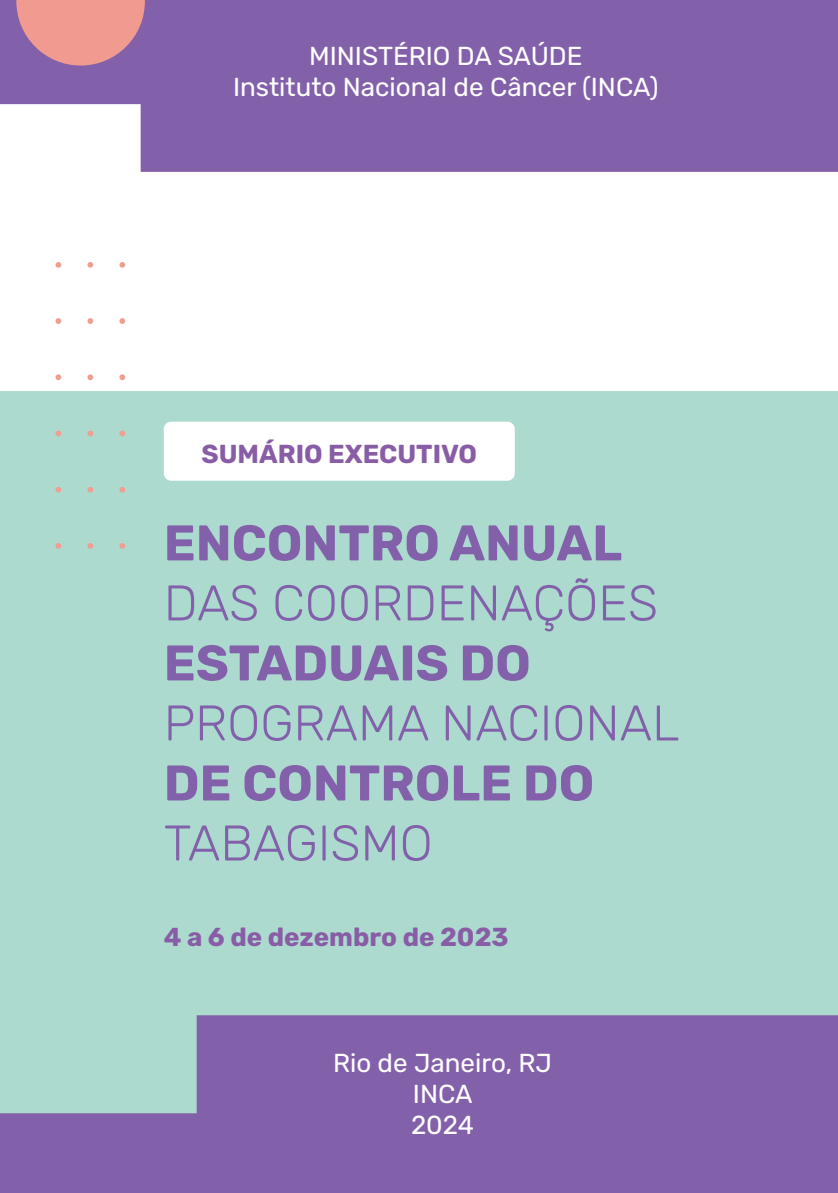
<style>
.page{position:relative;width:838px;height:1193px;background:#fff}
.page>*{position:absolute;margin:0;border:0;box-sizing:border-box;transform-origin:0 0}
.t1{font:300 50px "Rubik";color:#8361aa}
.t2{font:700 50px "Rubik";color:#8361aa}
.t3{font:26px/31px "Rubik";color:#fff;text-align:center}
.t4{font:700 26px "Rubik";color:#895ca6}
</style>
<div class="page">
<div style="left:0;top:391px;width:838px;height:761px;background:#acdacf"></div>
<svg style="left:0;top:1015px;width:838px;height:178px;background:#8870ae"></svg>
<svg style="left:0;top:0;width:838px;height:172px;background:#8b6cb0"></svg>
<svg style="left:119px;top:262px;width:6px;height:6px"></svg>
<svg style="left:119px;top:318px;width:6px;height:6px"></svg>
<svg style="left:119px;top:374px;width:6px;height:6px"></svg>
<svg style="left:119px;top:430px;width:6px;height:6px"></svg>
<svg style="left:119px;top:487px;width:6px;height:5px"></svg>
<svg style="left:119px;top:543px;width:6px;height:6px"></svg>
<svg style="left:87px;top:262px;width:6px;height:6px"></svg>
<svg style="left:87px;top:318px;width:6px;height:6px"></svg>
<svg style="left:87px;top:374px;width:6px;height:6px"></svg>
<svg style="left:87px;top:430px;width:6px;height:6px"></svg>
<svg style="left:87px;top:487px;width:6px;height:5px"></svg>
<svg style="left:87px;top:543px;width:6px;height:6px"></svg>
<svg style="left:55px;top:262px;width:6px;height:6px"></svg>
<svg style="left:55px;top:318px;width:6px;height:6px"></svg>
<svg style="left:55px;top:374px;width:6px;height:6px"></svg>
<svg style="left:55px;top:430px;width:6px;height:6px"></svg>
<svg style="left:55px;top:487px;width:6px;height:5px"></svg>
<svg style="left:55px;top:543px;width:6px;height:6px"></svg>
<svg style="left:16px;top:0;width:129px;height:66px;background:#d88d94"></svg>
<div style="left:164px;top:422px;width:351px;height:59px;background:#fff;border-radius:7px"></div>
<p class="t3" style="left:233px;top:41px;width:427px">MINISTÉRIO DA SAÚDE<br>Instituto Nacional de Câncer (INCA)</p>
<p class="t4" style="left:201px;top:439px;width:277px">SUMÁRIO EXECUTIVO</p>
<h1 class="t2" style="left:164px;top:514px;width:460px">ENCONTRO ANUAL</h1>
<h1 class="t1" style="left:164px;top:575px;width:496px">DAS COORDENAÇÕES</h1>
<h1 class="t2" style="left:164px;top:634px;width:368px">ESTADUAIS DO</h1>
<h1 class="t1" style="left:164px;top:695px;width:517px">PROGRAMA NACIONAL</h1>
<h1 class="t2" style="left:164px;top:754px;width:432px">DE CONTROLE DO</h1>
<h1 class="t1" style="left:164px;top:815px;width:270px">TABAGISMO</h1>
<p class="t4" style="left:164px;top:921px;width:346px">4 a 6 de dezembro de 2023</p>
<p class="t3" style="left:333px;top:1048px;width:220px">Rio de Janeiro, RJ<br>INCA<br>2024</p>
</div>
